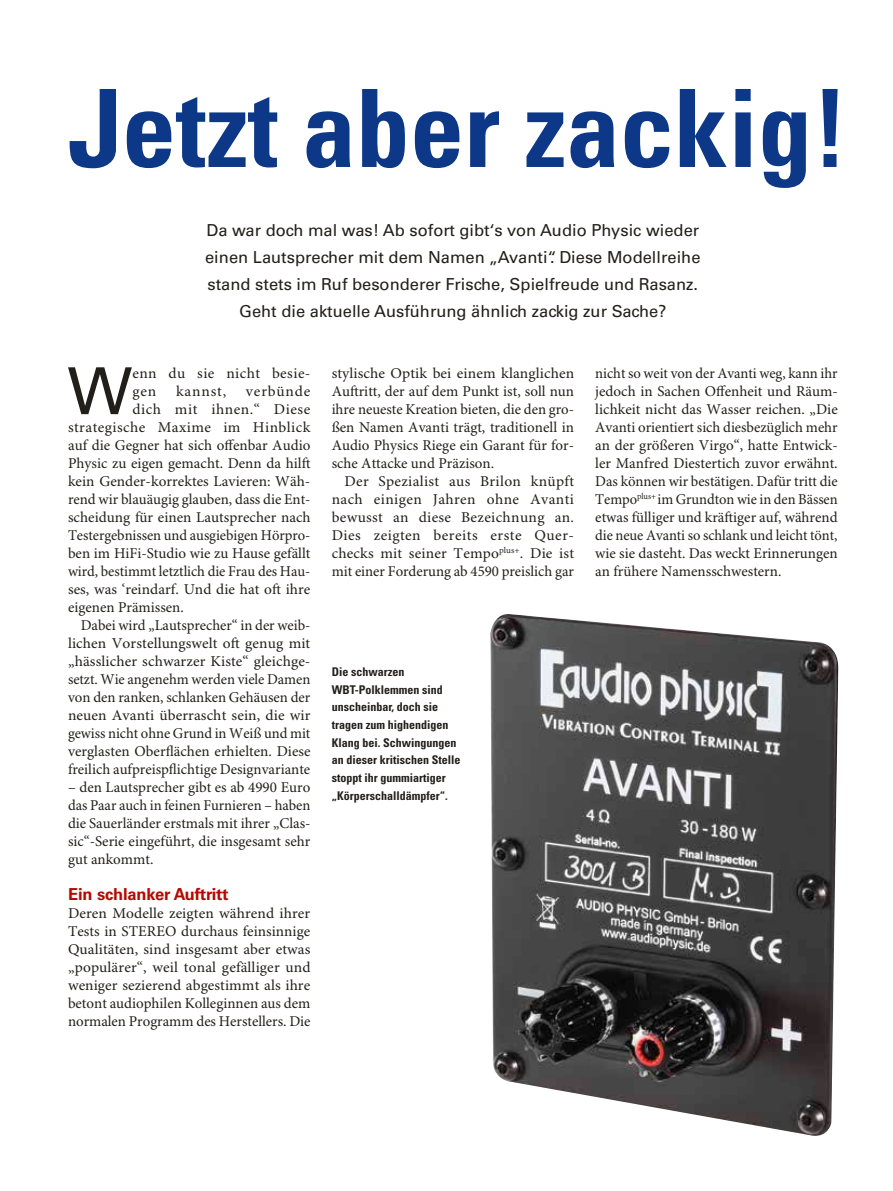
<style>
.page{position:relative;width:893px;height:1191px;background:#fff}
.page>*{position:absolute;margin:0;border:0;box-sizing:border-box;transform-origin:0 0}
.t1{font:700 condensed 108px "Univers LT Std";color:#0d3887}
.t2{font:64.8px "Univers LT Std";color:#221f1b}
.t3{font:16.5px/27px "Univers LT Std";color:#221f1b;text-align:center}
.t4{font:700 16.5px "Univers LT Std";letter-spacing:-.005em;color:#b60800}
.t5{font:15px/18px "Minion Pro";color:#221f1b;text-align:justify}
.t6{font:15px/18px "Minion Pro";letter-spacing:.03em;color:#221f1b}
.t7{font:15px "Minion Pro";letter-spacing:.035em;color:#221f1b}
.t8{font:15px "Minion Pro";letter-spacing:.055em;color:#221f1b}
.t9{font:700 condensed 12px/17.7px "Univers LT Std";color:#221f1b}
</style>
<div class="page">
<img style="left:490px;top:614px;width:349px;height:522px">
<h1 class="t1" style="left:68px;top:62px;width:781px">Jetzt aber zackig!</h1>
<p class="t3" style="left:205px;top:216px;width:497px">Da war doch mal was! Ab sofort gibt‘s von Audio Physic wieder einen Lautsprecher mit dem Namen „Avanti“. Diese Modellreihe stand stets im Ruf besonderer Frische, Spielfreude und Rasanz.<br>Geht die aktuelle Ausführung ähnlich zackig zur Sache?</p>
<h2 class="t2" style="left:68px;top:353px;width:66px">W</h2>
<p class="t6" style="left:132px;top:365px;width:180px">enn du sie nicht besie&shy;gen</p>
<p class="t5" style="left:176px;top:383px;width:52px">kannst,</p>
<p class="t8" style="left:246px;top:382px;width:66px">verbünde</p>
<p class="t7" style="left:132px;top:400px;width:179px">dich mit ihnen.“ Diese</p>
<p class="t6" style="left:68px;top:419px;width:244px">strategische Maxime im Hinblick</p>
<p class="t5" style="left:68px;top:437px;width:244px">auf die Gegner hat sich offenbar Audio</p>
<p class="t5" style="left:68px;top:455px;width:244px">Physic zu eigen gemacht. Denn da hilft</p>
<p class="t5" style="left:68px;top:473px;width:244px">kein Gender-korrektes Lavieren: Wäh-</p>
<p class="t5" style="left:68px;top:491px;width:244px">rend wir blauäugig glauben, dass die Ent-</p>
<p class="t5" style="left:68px;top:509px;width:244px">scheidung für einen Lautsprecher nach</p>
<p class="t5" style="left:68px;top:527px;width:244px">Testergebnissen und ausgiebigen Hörpro-</p>
<p class="t5" style="left:68px;top:545px;width:244px">ben im HiFi-Studio wie zu Hause gefällt</p>
<p class="t5" style="left:68px;top:563px;width:244px">wird, bestimmt letztlich die Frau des Hau-</p>
<p class="t5" style="left:68px;top:581px;width:244px">ses, was ‘reindarf. Und die hat oft ihre</p>
<p class="t5" style="left:68px;top:599px;width:117px">eigenen Prämissen.</p>
<p class="t5" style="left:81px;top:617px;width:231px">Dabei wird „Lautsprecher“ in der weib-</p>
<p class="t5" style="left:68px;top:635px;width:244px">lichen Vorstellungswelt oft genug mit</p>
<p class="t5" style="left:68px;top:653px;width:244px">„hässlicher schwarzer Kiste“ gleichge-</p>
<p class="t5" style="left:68px;top:671px;width:244px">setzt. Wie angenehm werden viele Damen</p>
<p class="t5" style="left:68px;top:689px;width:244px">von den ranken, schlanken Gehäusen der</p>
<p class="t5" style="left:68px;top:707px;width:244px">neuen Avanti überrascht sein, die wir</p>
<p class="t5" style="left:68px;top:725px;width:244px">gewiss nicht ohne Grund in Weiß und mit</p>
<p class="t5" style="left:68px;top:743px;width:244px">verglasten Oberflächen erhielten. Diese</p>
<p class="t5" style="left:68px;top:761px;width:244px">freilich aufpreispflichtige Designvariante</p>
<p class="t5" style="left:68px;top:779px;width:244px">– den Lautsprecher gibt es ab 4990 Euro das Paar auch in feinen Furnieren – haben die Sauerländer erstmals mit ihrer „Clas&shy;sic“-Serie eingeführt, die insgesamt sehr gut ankommt.</p>
<p class="t4" style="left:68px;top:885px;width:162px">Ein schlanker Auftritt</p>
<p class="t5" style="left:68px;top:905px;width:244px">Deren Modelle zeigten während ihrer Tests in STEREO durchaus feinsinnige Qualitäten, sind insgesamt aber etwas „populärer“, weil tonal gefälliger und weniger sezierend abgestimmt als ihre betont audiophilen Kolleginnen aus dem normalen Programm des Herstellers. Die</p>
<p class="t5" style="left:332px;top:365px;width:244px">stylische Optik bei einem klanglichen Auftritt, der auf dem Punkt ist, soll nun ihre neueste Kreation bieten, die den gro&shy;ßen Namen Avanti trägt, traditionell in Audio Physics Riege ein Garant für for&shy;sche Attacke und Präzison.</p>
<p class="t5" style="left:332px;top:473px;width:244px;text-indent:13px">Der Spezialist aus Brilon knüpft nach einigen Jahren ohne Avanti bewusst an diese Bezeichnung an.<br>Dies zeigten bereits erste Quer&shy;checks mit seiner Tempo<sup>plus+</sup>. Die ist mit einer Forderung ab 4590 preislich gar</p>
<p class="t5" style="left:595px;top:365px;width:244px">nicht so weit von der Avanti weg, kann ihr jedoch in Sachen Offenheit und Räum&shy;lichkeit nicht das Wasser reichen. „Die Avanti orientiert sich diesbezüglich mehr an der größeren Virgo“, hatte Entwick&shy;ler Manfred Diestertich zuvor erwähnt.<br>Das können wir bestätigen. Dafür tritt die Tempo<sup>plus+</sup> im Grundton wie in den Bässen etwas fülliger und kräftiger auf, während die neue Avanti so schlank und leicht tönt, wie sie dasteht. Das weckt Erinnerungen an frühere Namensschwestern.</p>
<p class="t9" style="left:332px;top:663px;width:130px">Die schwarzen<br>WBT-Polklemmen sind unscheinbar, doch sie tragen zum highendigen<br>Klang bei. Schwingungen an dieser kritischen Stelle stoppt ihr gummiartiger „Körperschalldämpfer“.</p>
</div>
